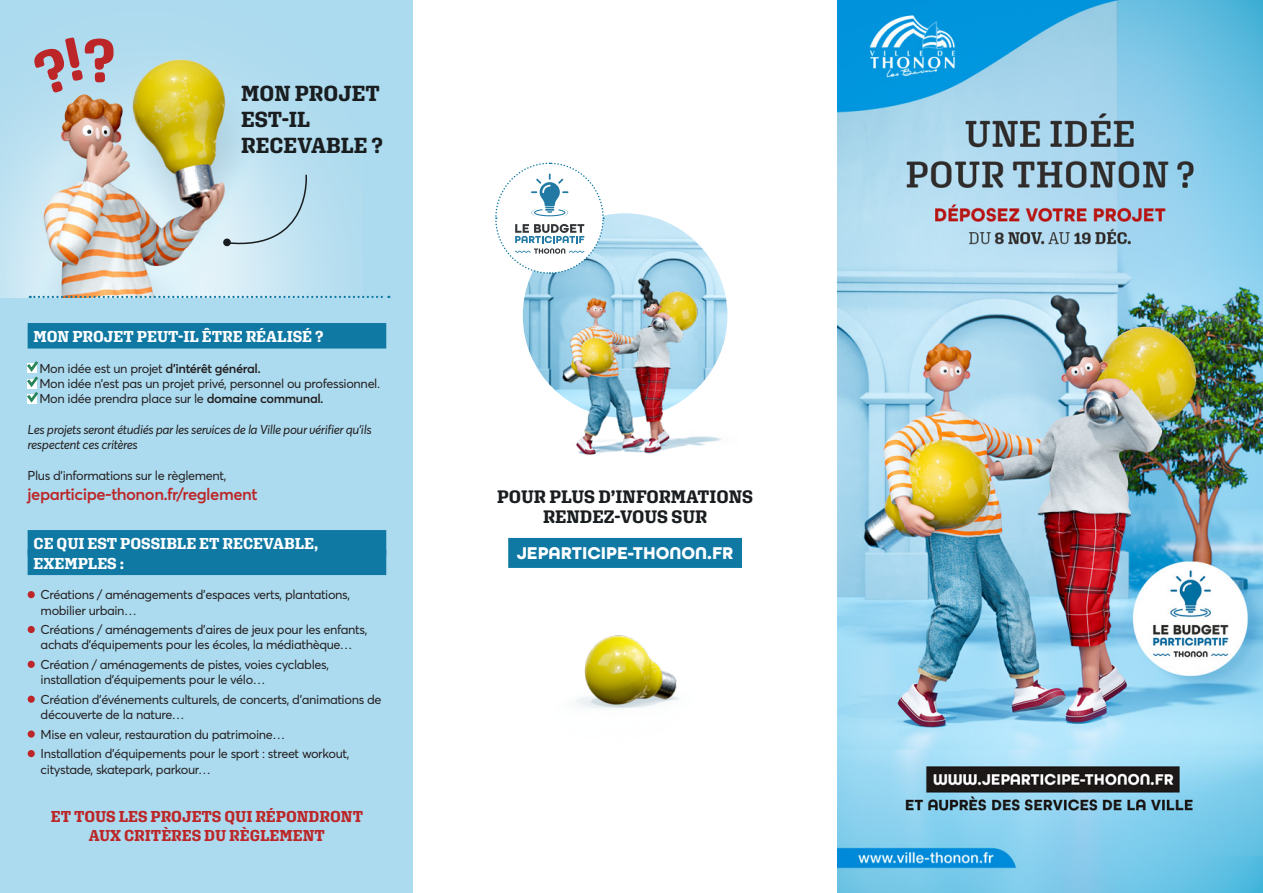
<style>
.page{position:relative;width:1263px;height:893px;background:#fff}
.page>*{position:absolute;margin:0;border:0;box-sizing:border-box;transform-origin:0 0}
.t1{font:700 21.75px/26.1px "Aglet Slab";color:#191d1f}
.t2{font:700 18px/19.5px "Aglet Slab";color:#191d1f;text-align:center}
.t3{font:700 18px "All Round Gothic";color:#fff}
.t4{font:600 16.5px "Averta";letter-spacing:-.03em;color:#bc2628}
.t5{font:700 15.75px/19.5px "Aglet Slab";color:#fff}
.t6{font:700 15.75px/18.9px "Aglet Slab";color:#bc2628;text-align:center}
.t7{font:12.75px/15.3px "Averta";letter-spacing:-.03em;color:#231f20}
.t8{font:italic 12.75px/15.3px "Averta";letter-spacing:-.03em;color:#231f20}
.s1{font-weight:600}
</style>
<div class="page">
<div style="left:0;top:0;width:412px;height:893px;background:#acdaee"></div>
<img style="left:838px;top:0;width:425px;height:893px">
<div style="left:28px;top:323px;width:358px;height:26px;background:#0f78a3"></div>
<div style="left:28px;top:530px;width:358px;height:26px;background:#0f78a3"></div>
<div style="left:28px;top:550px;width:358px;height:25px;background:#0f78a3"></div>
<div style="left:28px;top:591px;width:7px;height:7px;background:#bc2628;border-radius:50%"></div>
<div style="left:28px;top:626px;width:7px;height:7px;background:#bc2628;border-radius:50%"></div>
<div style="left:28px;top:661px;width:7px;height:7px;background:#bc2628;border-radius:50%"></div>
<div style="left:28px;top:696px;width:7px;height:7px;background:#bc2628;border-radius:50%"></div>
<div style="left:28px;top:730px;width:7px;height:8px;background:#bc2628;border-radius:50%"></div>
<div style="left:28px;top:750px;width:7px;height:7px;background:#bc2628;border-radius:50%"></div>
<img style="left:0;top:59px;width:359px;height:239px">
<div style="left:508px;top:538px;width:234px;height:30px;background:#0f78a3"></div>
<img style="left:523px;top:213px;width:204px;height:205px;border-radius:102px">
<img style="left:556px;top:272px;width:172px;height:183px">
<img style="left:576px;top:635px;width:103px;height:74px">
<svg style="left:495px;top:162px;width:110px;height:113px"></svg>
<svg style="left:30px;top:296px;width:359px;height:2px"></svg>
<svg style="left:225px;top:173px;width:87px;height:78px;background:#c3e1ed"></svg>
<div style="left:223px;top:239px;width:8px;height:7px;background:#191d1f;border-radius:50%"></div>
<svg style="left:27px;top:361px;width:12px;height:43px"></svg>
<svg style="left:32px;top:59px;width:83px;height:37px"></svg>
<h1 class="t1" style="left:241px;top:80px;width:143px">MON PROJET<br>EST-IL<br>RECEVABLE ?</h1>
<p class="t5" style="left:34px;top:327px;width:291px">MON PROJET PEUT-IL ÊTRE RÉALISÉ ?</p>
<p class="t7" style="left:39px;top:360px;width:342px">Mon idée est un projet <span class="s1">d’intérêt général.<br></span>Mon idée n’est pas un projet privé, personnel ou professionnel.<br>Mon idée prendra place sur le <span class="s1">domaine communal.</span></p>
<p class="t8" style="left:28px;top:422px;width:345px">Les projets seront étudiés par les services de la Ville pour vérifier qu’ils respectent ces critères</p>
<p class="t7" style="left:28px;top:468px;width:200px">Plus d’informations sur le règlement,</p>
<p class="t4" style="left:28px;top:483px;width:231px">jeparticipe-thonon.fr/reglement</p>
<p class="t5" style="left:34px;top:534px;width:286px">CE QUI EST POSSIBLE ET RECEVABLE,<br>EXEMPLES :</p>
<p class="t7" style="left:41px;top:587px;width:311px">Créations / aménagements d’espaces verts, plantations, mobilier urbain…</p>
<p class="t7" style="left:41px;top:622px;width:328px">Créations / aménagements d’aires de jeux pour les enfants, achats d’équipements pour les écoles, la médiathèque…</p>
<p class="t7" style="left:41px;top:657px;width:290px">Création / aménagements de pistes, voies cyclables, installation d’équipements pour le vélo…</p>
<p class="t7" style="left:41px;top:692px;width:342px">Création d’événements culturels, de concerts, d’animations de découverte de la nature…</p>
<p class="t7" style="left:41px;top:724px;width:310px;line-height:19.5px">Mise en valeur, restauration du patrimoine…<br>Installation d’équipements pour le sport : street workout,</p>
<p class="t7" style="left:41px;top:761px;width:172px">citystade, skatepark, parkour…</p>
<p class="t6" style="left:51px;top:806px;width:314px">ET TOUS LES PROJETS QUI RÉPONDRONT<br>AUX CRITÈRES DU RÈGLEMENT</p>
<h2 class="t2" style="left:497px;top:487px;width:257px">POUR PLUS D’INFORMATIONS<br>RENDEZ-VOUS SUR</h2>
<h2 class="t3" style="left:517px;top:543px;width:218px">JEPARTICIPE-THONON.FR</h2>
</div>
